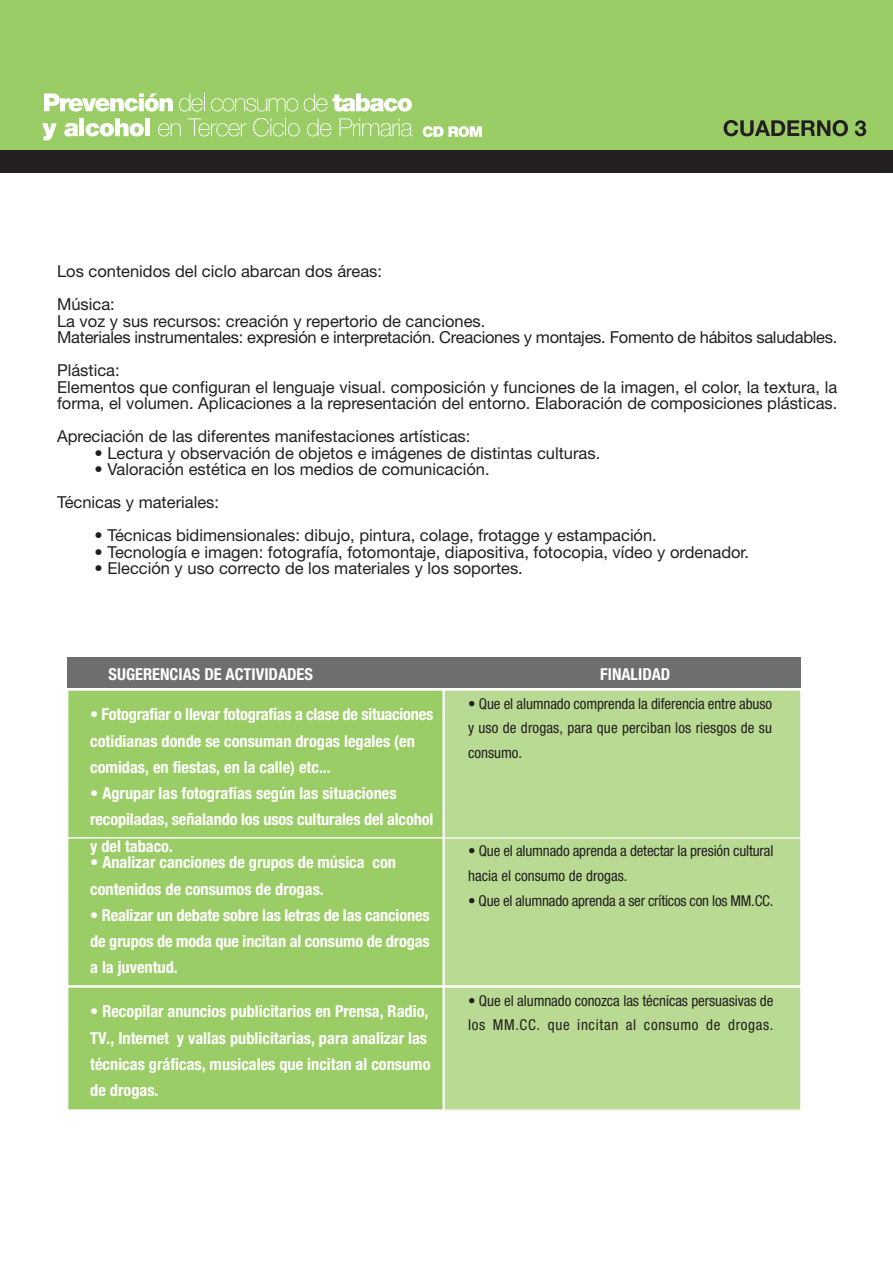
<style>
.page{position:relative;width:893px;height:1263px;background:#fff}
.page>*{position:absolute;margin:0;border:0;box-sizing:border-box;transform-origin:0 0}
.t1{font:16.5px/16.5px "Helvetica Neue LT Std";color:#231f20}
.t2{font:700 condensed 16.5px/26.2px "Helvetica Neue LT Std";color:#fff}
.t3{font:condensed 15px/24.8px "Helvetica Neue LT Std";letter-spacing:-.005em;color:#231f20}
</style>
<div class="page">
<div style="left:68px;top:690px;width:732px;height:148px;background:#9bcd66"></div>
<div style="left:442px;top:691px;width:357px;height:146px;background:#b8da92"></div>
<div style="left:68px;top:658px;width:732px;height:30px;background:#6d6e70"></div>
<div style="left:68px;top:838px;width:732px;height:148px;background:#9bcd66"></div>
<div style="left:442px;top:839px;width:357px;height:145px;background:#b8da92"></div>
<div style="left:67px;top:837px;width:734px;height:149px;border:1px solid #fff"></div>
<div style="left:68px;top:987px;width:732px;height:123px;background:#9bcd66"></div>
<div style="left:442px;top:988px;width:357px;height:121px;background:#b8da92"></div>
<div style="left:67px;top:986px;width:734px;height:125px;border:1px solid #fff"></div>
<div style="left:0;top:0;width:892px;height:164px;background:#9bcd66"></div>
<div style="left:0;top:150px;width:892px;height:22px;background:#231f20"></div>
<svg style="left:422px;top:126px;width:60px;height:11px"></svg>
<svg style="left:42px;top:123px;width:15px;height:17px"></svg>
<svg style="left:64px;top:123px;width:14px;height:14px"></svg>
<div style="left:79px;top:118px;width:5px;height:18px;background:#fff"></div>
<svg style="left:86px;top:118px;width:58px;height:19px"></svg>
<div style="left:145px;top:118px;width:5px;height:18px;background:#fff"></div>
<svg style="left:158px;top:123px;width:23px;height:13px"></svg>
<svg style="left:188px;top:118px;width:59px;height:18px"></svg>
<svg style="left:253px;top:118px;width:46px;height:19px"></svg>
<svg style="left:307px;top:118px;width:24px;height:18px"></svg>
<svg style="left:339px;top:118px;width:73px;height:18px"></svg>
<svg style="left:44px;top:93px;width:129px;height:19px"></svg>
<svg style="left:179px;top:93px;width:26px;height:19px"></svg>
<svg style="left:211px;top:98px;width:87px;height:14px"></svg>
<svg style="left:304px;top:93px;width:108px;height:19px"></svg>
<svg style="left:723px;top:120px;width:125px;height:16px"></svg>
<svg style="left:854px;top:120px;width:12px;height:16px"></svg>
<p class="t1" style="left:57px;top:257px;width:326px;line-height:33px">Los contenidos del ciclo abarcan dos áreas:<br>Música:</p>
<p class="t1" style="left:57px;top:315px;width:781px">La voz y sus recursos: creación y repertorio de canciones.<br>Materiales instrumentales: expresión e interpretación. Creaciones y montajes. Fomento de hábitos saludables.</p>
<p class="t1" style="left:57px;top:364px;width:781px">Plástica:<br>Elementos que configuran el lenguaje visual. composición y funciones de la imagen, el color, la textura, la forma, el volumen. Aplicaciones a la representación del entorno. Elaboración de composiciones plásticas.</p>
<p class="t1" style="left:57px;top:430px;width:415px">Apreciación de las diferentes manifestaciones artísticas:</p>
<p class="t1" style="left:95px;top:447px;width:507px">• Lectura y observación de objetos e imágenes de distintas culturas.</p>
<p class="t1" style="left:57px;top:455px;width:434px;line-height:33px;text-indent:38px">• Valoración estética en los medios de comunicación.<br>Técnicas y materiales:</p>
<p class="t1" style="left:95px;top:529px;width:564px">• Técnicas bidimensionales: dibujo, pintura, colage, frotagge y estampación.</p>
<p class="t1" style="left:95px;top:546px;width:656px">• Tecnología e imagen: fotografía, fotomontaje, diapositiva, fotocopia, vídeo y ordenador.</p>
<p class="t1" style="left:95px;top:562px;width:430px">• Elección y uso correcto de los materiales y los soportes.</p>
<p class="t2" style="left:109px;top:663px;width:206px">SUGERENCIAS DE ACTIVIDADES</p>
<p class="t2" style="left:90px;top:703px;width:345px">• Fotografiar o llevar fotografías a clase de situaciones cotidianas donde se consuman drogas legales (en comidas, en fiestas, en la calle) etc...</p>
<p class="t2" style="left:90px;top:782px;width:345px">• Agrupar las fotografías según las situaciones recopiladas, señalando los usos culturales del alcohol y del tabaco.</p>
<p class="t2" style="left:90px;top:851px;width:307px">• Analizar canciones de grupos de música con contenidos de consumos de drogas.</p>
<p class="t2" style="left:90px;top:904px;width:341px;text-align:justify">• Realizar un debate sobre las letras de las canciones de grupos de moda que incitan al consumo de drogas a la juventud.</p>
<p class="t2" style="left:90px;top:1000px;width:342px">• Recopilar anuncios publicitarios en Prensa, Radio, TV., Internet y vallas publicitarias, para analizar las técnicas gráficas, musicales que incitan al consumo de drogas.</p>
<p class="t2" style="left:600px;top:663px;width:71px">FINALIDAD</p>
<p class="t3" style="left:468px;top:693px;width:305px;text-align:justify">• Que el alumnado comprenda la diferencia entre abuso y uso de drogas, para que perciban los riesgos de su consumo.</p>
<p class="t3" style="left:468px;top:841px;width:307px">• Que el alumnado aprenda a detectar la presión cultural hacia el consumo de drogas.</p>
<p class="t3" style="left:468px;top:890px;width:307px">• Que el alumnado aprenda a ser críticos con los MM.CC.</p>
<p class="t3" style="left:468px;top:990px;width:307px">• Que el alumnado conozca las técnicas persuasivas de los MM.CC. que incitan al consumo de drogas.</p>
</div>
